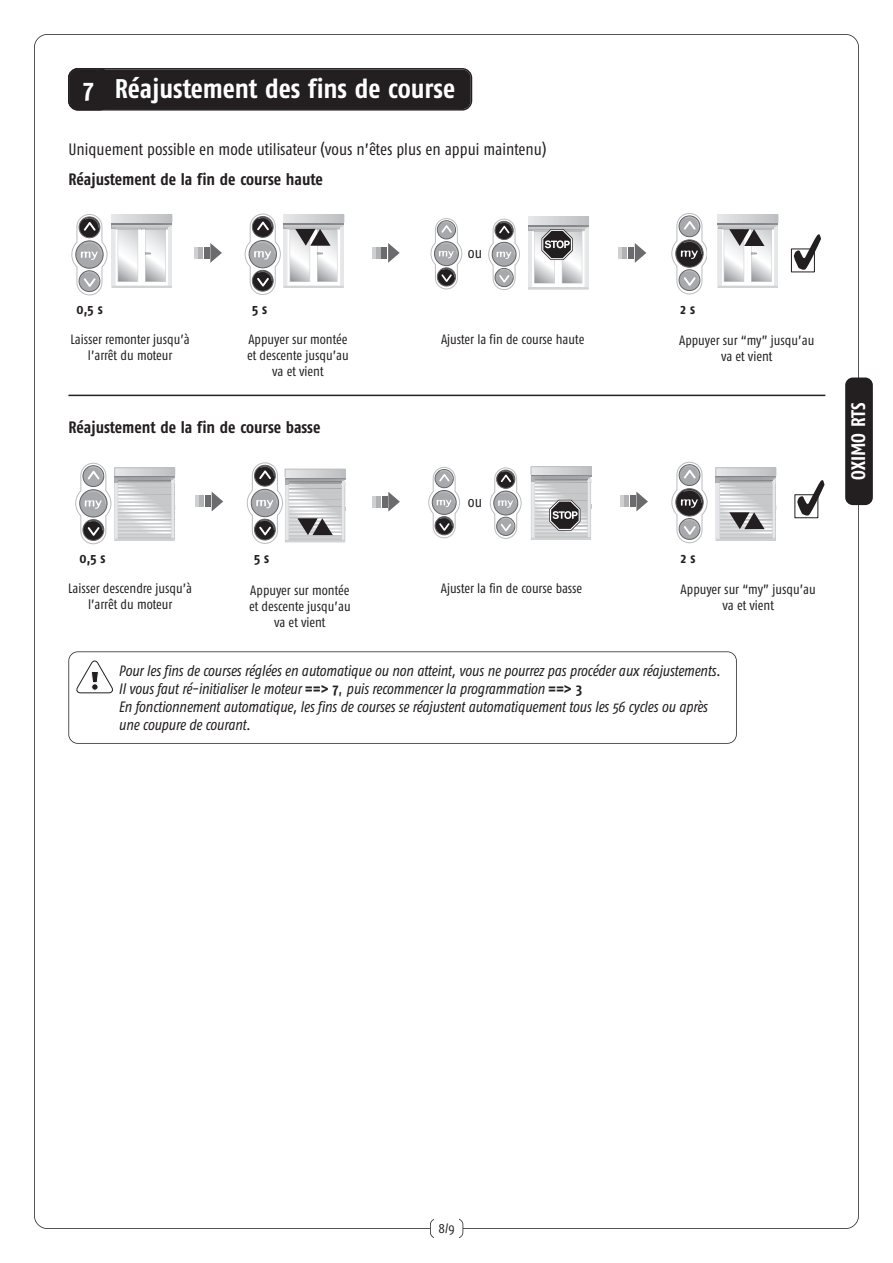
<style>
.page{position:relative;width:893px;height:1263px;background:#fff}
.page>*{position:absolute;margin:0;border:0;box-sizing:border-box;transform-origin:0 0}
.t1{font:700 27px "Fago Co";color:#fff}
.t2{font:700 19.5px "Fago Co";color:#fff}
.t3{font:16.5px "Fago Co";color:#231f20}
.t4{font:700 16.5px "Fago Co";color:#231f20}
.t5{font:italic 15px/18px "Fago Co";letter-spacing:-.01em;color:#231f20}
.t6{font:15px "Fago Co";color:#231f20}
.t7{font:700 14.25px "Fago Co";color:#231f20}
.t8{font:13.5px/16.2px "Fago Co";color:#231f20;text-align:center}
.s1{font-weight:700;font-style:normal}
.s2{font-style:normal}
</style>
<div class="page">
<div style="left:430px;top:1219px;width:33px;height:19px;border:2px solid #231f20;border-radius:6px"></div>
<div style="left:434px;top:1218px;width:25px;height:21px;background:#fff"></div>
<div style="left:845px;top:377px;width:28px;height:128px;background:#231f20;border-radius:8px"></div>
<hr style="left:68px;top:395px;width:757px;height:1px;background:#231f20">
<div style="left:718px;top:214px;width:60px;height:9px;border:1px solid #bcbdc0"></div>
<svg style="left:671px;top:213px;width:35px;height:81px"></svg>
<svg style="left:718px;top:215px;width:61px;height:73px"></svg>
<svg style="left:210px;top:243px;width:12px;height:20px"></svg>
<svg style="left:194px;top:247px;width:3px;height:11px"></svg>
<div style="left:198px;top:247px;width:5px;height:11px;background:#b1b2b5"></div>
<div style="left:204px;top:247px;width:6px;height:11px;background:#6b6b6e"></div>
<svg style="left:388px;top:243px;width:12px;height:20px"></svg>
<svg style="left:372px;top:247px;width:3px;height:11px"></svg>
<div style="left:376px;top:247px;width:5px;height:11px;background:#b1b2b5"></div>
<div style="left:381px;top:247px;width:6px;height:11px;background:#6b6b6e"></div>
<svg style="left:635px;top:243px;width:11px;height:20px"></svg>
<svg style="left:619px;top:247px;width:3px;height:11px"></svg>
<hr style="left:623px;top:247px;width:4px;height:11px;background:#b1b2b5">
<div style="left:628px;top:247px;width:6px;height:11px;background:#6b6b6e"></div>
<svg style="left:244px;top:213px;width:101px;height:82px"></svg>
<svg style="left:430px;top:218px;width:33px;height:71px"></svg>
<svg style="left:488px;top:218px;width:32px;height:72px"></svg>
<svg style="left:528px;top:216px;width:61px;height:73px"></svg>
<svg style="left:71px;top:214px;width:102px;height:81px"></svg>
<hr style="left:112px;top:222px;width:60px;height:3px;background:#848689">
<svg style="left:112px;top:215px;width:60px;height:8px"></svg>
<div style="left:791px;top:248px;width:24px;height:24px;border:1px solid #231f20"></div>
<svg style="left:794px;top:234px;width:27px;height:36px"></svg>
<div style="left:531px;top:466px;width:60px;height:9px;border:1px solid #bcbdc0"></div>
<svg style="left:671px;top:461px;width:37px;height:82px"></svg>
<svg style="left:716px;top:468px;width:61px;height:73px;background:#c2c2c4"></svg>
<svg style="left:212px;top:492px;width:11px;height:19px"></svg>
<hr style="left:195px;top:496px;width:4px;height:11px;background:#cfd0d2">
<div style="left:199px;top:496px;width:5px;height:11px;background:#b1b2b5"></div>
<div style="left:205px;top:496px;width:6px;height:11px;background:#6b6b6e"></div>
<svg style="left:388px;top:492px;width:12px;height:20px"></svg>
<svg style="left:372px;top:496px;width:3px;height:11px"></svg>
<div style="left:376px;top:496px;width:5px;height:11px;background:#b1b2b5"></div>
<div style="left:382px;top:496px;width:5px;height:11px;background:#6b6b6e"></div>
<svg style="left:636px;top:492px;width:12px;height:19px"></svg>
<svg style="left:620px;top:496px;width:3px;height:11px"></svg>
<div style="left:624px;top:496px;width:5px;height:11px;background:#b1b2b5"></div>
<div style="left:630px;top:496px;width:6px;height:11px;background:#6b6b6e"></div>
<svg style="left:246px;top:462px;width:100px;height:82px"></svg>
<svg style="left:428px;top:467px;width:32px;height:71px"></svg>
<svg style="left:490px;top:467px;width:32px;height:72px"></svg>
<svg style="left:531px;top:467px;width:61px;height:73px;background:#b9b9bb"></svg>
<svg style="left:75px;top:462px;width:100px;height:82px"></svg>
<svg style="left:115px;top:478px;width:60px;height:1px"></svg>
<div style="left:794px;top:494px;width:24px;height:24px;border:1px solid #231f20"></div>
<svg style="left:797px;top:480px;width:27px;height:36px"></svg>
<div style="left:68px;top:651px;width:669px;height:93px;border:2px solid #231f20;border-radius:9px"></div>
<svg style="left:79px;top:693px;width:32px;height:1px"></svg>
<svg style="left:77px;top:661px;width:36px;height:32px"></svg>
<svg style="left:68px;top:68px;width:404px;height:43px;background:#272324"></svg>
<h1 class="t1" style="left:84px;top:79px;width:373px">7 Réajustement des fins de course</h1>
<p class="t3" style="left:68px;top:143px;width:479px">Uniquement possible en mode utilisateur (vous n’êtes plus en appui maintenu)</p>
<p class="t4" style="left:68px;top:173px;width:256px">Réajustement de la fin de course haute</p>
<p class="t6" style="left:468px;top:248px;width:16px">ou</p>
<p class="t7" style="left:77px;top:304px;width:28px">0,5 s</p>
<p class="t7" style="left:252px;top:304px;width:17px">5 s</p>
<p class="t7" style="left:680px;top:304px;width:16px">2 s</p>
<p class="t8" style="left:70px;top:332px;width:121px">Laisser remonter jusqu’à l’arrêt du moteur</p>
<p class="t8" style="left:247px;top:332px;width:103px">Appuyer sur montée et descente jusqu’au va et vient</p>
<p class="t8" style="left:441px;top:333px;width:145px">Ajuster la fin de course haute</p>
<p class="t4" style="left:68px;top:421px;width:254px">Réajustement de la fin de course basse</p>
<p class="t6" style="left:468px;top:496px;width:16px">ou</p>
<p class="t8" style="left:679px;top:334px;width:137px">Appuyer sur “my” jusqu’au va et vient</p>
<p class="t7" style="left:79px;top:553px;width:28px">0,5 s</p>
<p class="t7" style="left:254px;top:553px;width:17px">5 s</p>
<p class="t7" style="left:681px;top:553px;width:16px">2 s</p>
<p class="t8" style="left:68px;top:581px;width:126px">Laisser descendre jusqu’à l’arrêt du moteur</p>
<p class="t8" style="left:249px;top:583px;width:103px">Appuyer sur montée et descente jusqu’au va et vient</p>
<p class="t8" style="left:441px;top:582px;width:143px">Ajuster la fin de course basse</p>
<p class="t8" style="left:681px;top:582px;width:137px">Appuyer sur “my” jusqu’au va et vient</p>
<p class="t5" style="left:119px;top:663px;width:603px">Pour les fins de courses réglées en automatique ou non atteint, vous ne pourrez pas procéder aux réajustements.<br>Il vous faut ré-initialiser le moteur <span class="s1">==&gt; 7</span><span class="s2">,</span> puis recommencer la programmation <span class="s1">==&gt; 3<br></span>En fonctionnement automatique, les fins de courses se réajustent automatiquement tous les 56 cycles ou après une coupure de courant.</p>
<h2 class="t2" style="left:851px;top:480px;width:78px;rotate:-90deg">OXIMO RTS</h2>
<p class="t8" style="left:439px;top:1221px;width:18px">8/9</p>
</div>
